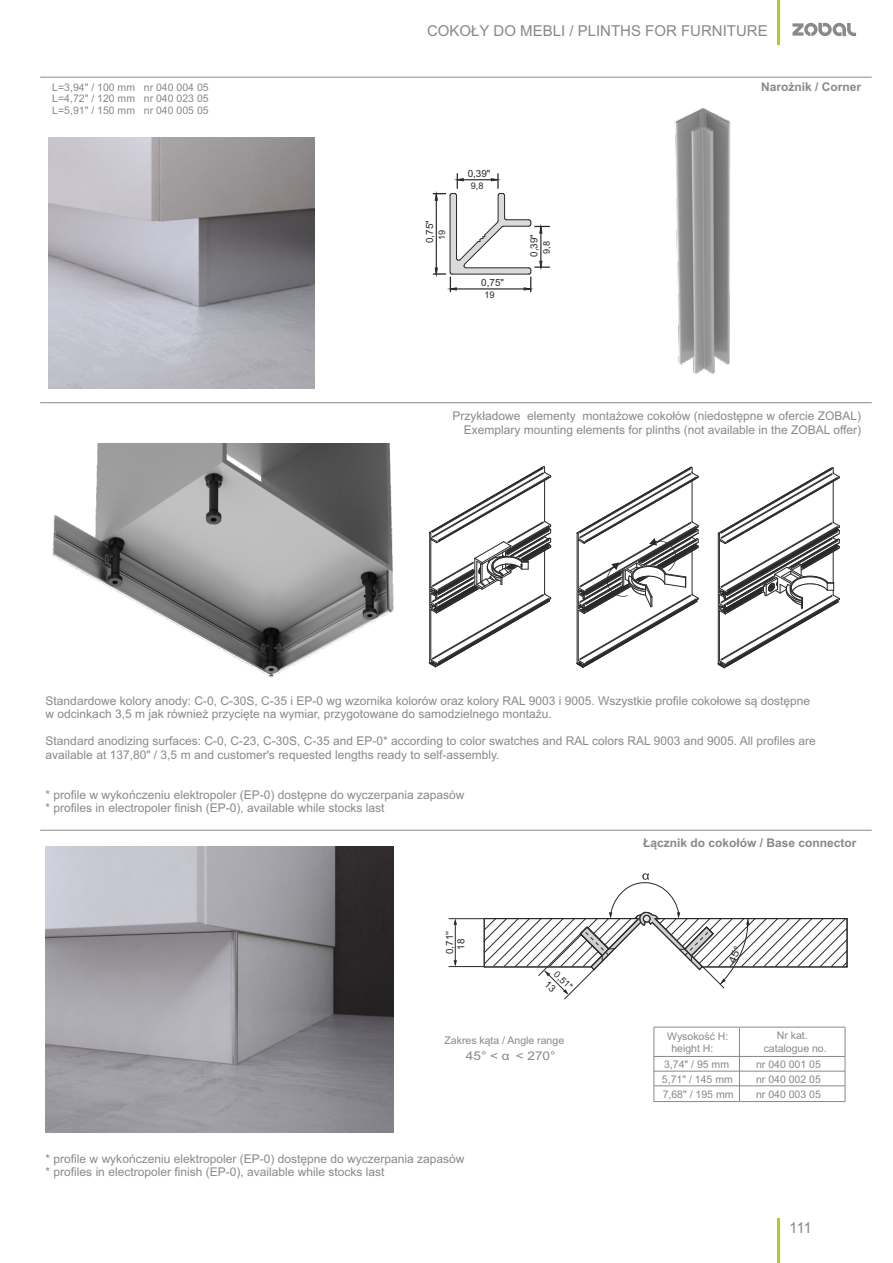
<style>
.page{position:relative;width:893px;height:1263px;background:#fff}
.page>*{position:absolute;margin:0;border:0;box-sizing:border-box;transform-origin:0 0}
.t1{font:15px "Arial";color:#898989}
.t2{font:12px/13.4px "Arial";color:#898989}
.t3{font:700 12px "Arial";color:#898989}
.t4{font:12px "Arial";color:#898989;scale:1.13 1}
.t5{font:10.5px/11.7px "Arial";color:#898989;text-align:justify}
.t6{font:9.9px "Arial";color:#2b2a29}
.t7{font:9.3px "Arial";color:#2b2a29}
.t8{font:9.15px "Arial";color:#2b2a29}
</style>
<div class="page">
<svg style="left:792px;top:23px;width:64px;height:13px"></svg>
<hr style="left:778px;top:0;width:2px;height:44px;background:#b0cb1f">
<hr style="left:778px;top:1219px;width:2px;height:44px;background:#b0cb1f">
<hr style="left:654px;top:1027px;width:1px;height:74px;background:#898989">
<hr style="left:654px;top:1027px;width:85px;height:1px;background:#898989">
<hr style="left:739px;top:1028px;width:1px;height:73px;background:#898989">
<hr style="left:845px;top:1027px;width:1px;height:74px;background:#898989">
<hr style="left:739px;top:1027px;width:106px;height:1px;background:#898989">
<hr style="left:654px;top:1056px;width:85px;height:1px;background:#898989">
<hr style="left:739px;top:1056px;width:106px;height:1px;background:#898989">
<hr style="left:654px;top:1071px;width:85px;height:1px;background:#898989">
<hr style="left:739px;top:1071px;width:106px;height:1px;background:#898989">
<hr style="left:654px;top:1085px;width:85px;height:1px;background:#898989">
<hr style="left:654px;top:1101px;width:85px;height:1px;background:#898989">
<hr style="left:739px;top:1085px;width:106px;height:1px;background:#898989">
<hr style="left:739px;top:1101px;width:106px;height:1px;background:#898989">
<hr style="left:449px;top:918px;width:37px;height:1px;background:#2b2a29">
<hr style="left:449px;top:966px;width:40px;height:1px;background:#2b2a29">
<hr style="left:455px;top:921px;width:1px;height:44px;background:#2b2a29">
<svg style="left:454px;top:918px;width:3px;height:7px"></svg>
<svg style="left:433px;top:173px;width:117px;height:119px"></svg>
<img style="left:52px;top:443px;width:342px;height:235px">
<svg style="left:718px;top:467px;width:122px;height:202px"></svg>
<svg style="left:429px;top:466px;width:122px;height:202px"></svg>
<svg style="left:577px;top:467px;width:122px;height:201px"></svg>
<hr style="left:40px;top:402px;width:832px;height:1px;background:#898989">
<hr style="left:40px;top:830px;width:832px;height:1px;background:#898989">
<hr style="left:40px;top:77px;width:832px;height:1px;background:#898989">
<img style="left:46px;top:846px;width:347px;height:287px">
<img style="left:674px;top:108px;width:57px;height:266px">
<img style="left:48px;top:137px;width:266px;height:251px">
<svg style="left:483px;top:873px;width:365px;height:127px"></svg>
<p class="t5" style="left:52px;top:82px;width:158px">L=3,94" / 100 mm nr 040 004 05<br>L=4,72" / 120 mm nr 040 023 05<br>L=5,91" / 150 mm nr 040 005 05</p>
<p class="t1" style="left:427px;top:25px;width:342px">COKOŁY DO MEBLI / PLINTHS FOR FURNITURE</p>
<p class="t6" style="left:426px;top:243px;width:24px;rotate:-90deg">0,75"</p>
<p class="t8" style="left:439px;top:240px;width:12px;rotate:-90deg">19</p>
<p class="t6" style="left:468px;top:169px;width:24px">0,39"</p>
<p class="t8" style="left:471px;top:182px;width:14px">9,8</p>
<p class="t6" style="left:481px;top:278px;width:24px">0,75"</p>
<p class="t8" style="left:484px;top:291px;width:12px">19</p>
<p class="t6" style="left:530px;top:257px;width:24px;rotate:-90deg">0,39"</p>
<p class="t8" style="left:543px;top:254px;width:14px;rotate:-90deg">9,8</p>
<p class="t3" style="left:761px;top:82px;width:102px">Narożnik / Corner</p>
<p class="t2" style="left:452px;top:410px;width:410px;text-align:right">Przykładowe elementy montażowe cokołów (niedostępne w ofercie ZOBAL)<br>Exemplary mounting elements for plinths (not available in the ZOBAL offer)</p>
<p class="t2" style="left:46px;top:695px;width:766px">Standardowe kolory anody: C-0, C-30S, C-35 i EP-0 wg wzornika kolorów oraz kolory RAL 9003 i 9005. Wszystkie profile cokołowe są dostępne w odcinkach 3,5 m jak również przycięte na wymiar, przygotowane do samodzielnego montażu.</p>
<p class="t2" style="left:46px;top:735px;width:772px">Standard anodizing surfaces: C-0, C-23, C-30S, C-35 and EP-0* according to color swatches and RAL colors RAL 9003 and 9005. All profiles are available at 137,80" / 3,5 m and customer's requested lengths ready to self-assembly.</p>
<p class="t2" style="left:46px;top:789px;width:420px">* profile w wykończeniu elektropoler (EP-0) dostępne do wyczerpania zapasów * profiles in electropoler finish (EP-0), available while stocks last</p>
<p class="t6" style="left:446px;top:954px;width:25px;rotate:-90deg">0,71''</p>
<p class="t6" style="left:457px;top:950px;width:13px;rotate:-90deg">18</p>
<p class="t7" style="left:558px;top:970px;width:23px;rotate:43deg">0,51"</p>
<p class="t5" style="left:444px;top:1035px;width:121px">Zakres kąta / Angle range</p>
<p class="t4" style="left:466px;top:1051px;width:81px">45° &lt; α &lt; 270°</p>
<p class="t2" style="left:46px;top:1153px;width:420px">* profile w wykończeniu elektropoler (EP-0) dostępne do wyczerpania zapasów * profiles in electropoler finish (EP-0), available while stocks last</p>
<p class="t3" style="left:643px;top:839px;width:215px">Łącznik do cokołów / Base connector</p>
<p class="t5" style="left:667px;top:1032px;width:63px">Wysokość H:</p>
<p class="t5" style="left:777px;top:1031px;width:32px">Nr kat.</p>
<p class="t5" style="left:671px;top:1043px;width:44px">height H:</p>
<p class="t5" style="left:764px;top:1043px;width:65px">catalogue no.</p>
<p class="t5" style="left:664px;top:1059px;width:67px">3,74" / 95 mm</p>
<p class="t5" style="left:756px;top:1059px;width:66px">nr 040 001 05</p>
<p class="t5" style="left:662px;top:1074px;width:72px">5,71" / 145 mm</p>
<p class="t5" style="left:756px;top:1074px;width:66px">nr 040 002 05</p>
<p class="t5" style="left:663px;top:1089px;width:72px">7,68" / 195 mm</p>
<p class="t5" style="left:756px;top:1089px;width:66px">nr 040 003 05</p>
<p class="t1" style="left:789px;top:1222px;width:24px">111</p>
</div>
